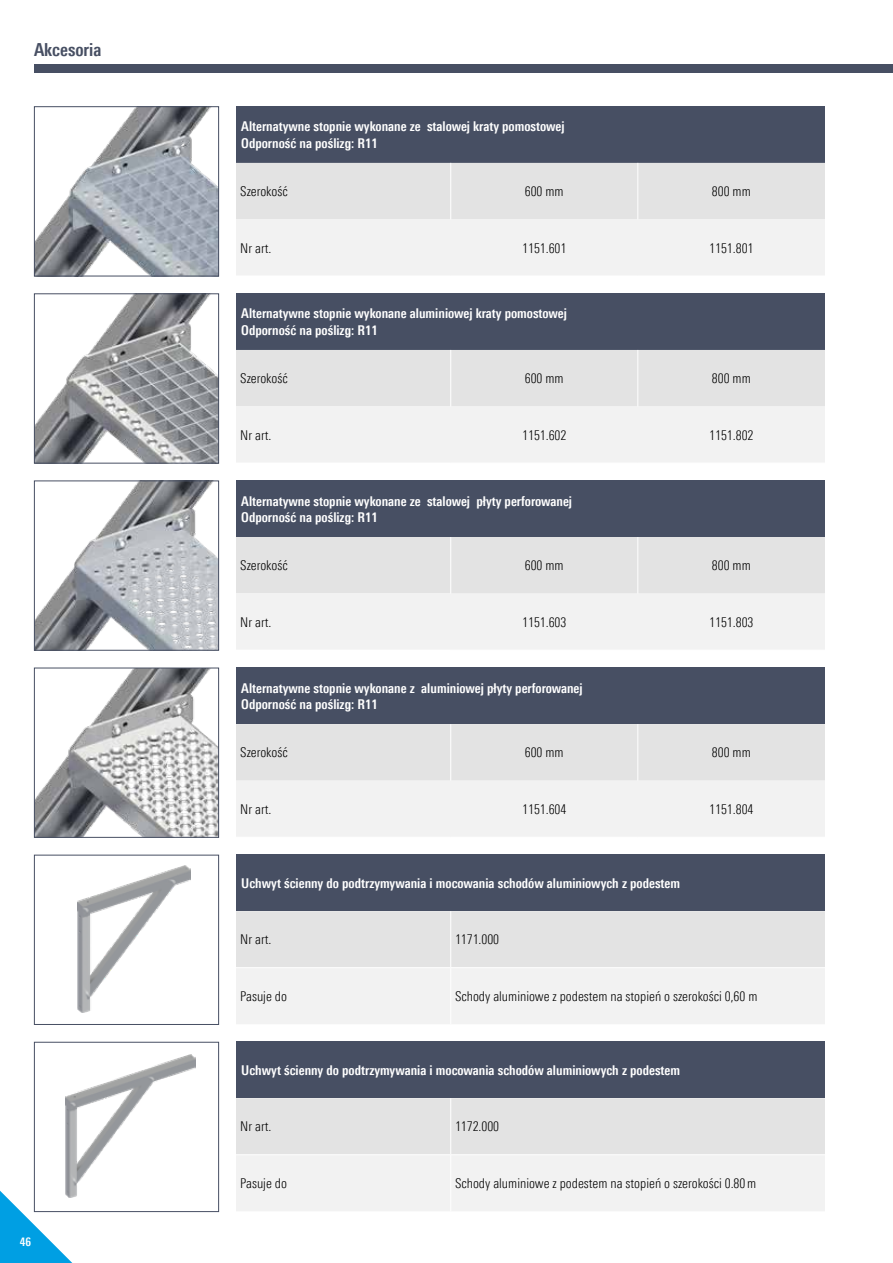
<style>
.page{position:relative;width:893px;height:1263px;background:#fff}
.page>*{position:absolute;margin:0;border:0;box-sizing:border-box;transform-origin:0 0}
.t1{font:700 18px "Linotype Univers 620 Cn";color:#474f63}
.t2{font:700 13.5px/16.2px "Linotype Univers 620 Cn";color:#fff}
.t3{font:300 13.5px "Linotype Univers 320 Cn";color:#000}
.t4{font:700 12px "Linotype Univers 620 Cn";color:#fff}
</style>
<div class="page">
<img style="left:36px;top:108px;width:181px;height:166px">
<div style="left:34px;top:106px;width:185px;height:170px;border:1px solid #474f63"></div>
<img style="left:36px;top:295px;width:181px;height:166px">
<div style="left:34px;top:293px;width:185px;height:170px;border:1px solid #474f63"></div>
<img style="left:36px;top:482px;width:181px;height:167px">
<div style="left:34px;top:480px;width:185px;height:171px;border:1px solid #474f63"></div>
<img style="left:36px;top:670px;width:181px;height:166px">
<div style="left:34px;top:668px;width:185px;height:170px;border:1px solid #474f63"></div>
<img style="left:78px;top:865px;width:113px;height:147px">
<div style="left:34px;top:855px;width:185px;height:170px;border:1px solid #474f63"></div>
<img style="left:65px;top:1054px;width:130px;height:124px">
<div style="left:34px;top:1042px;width:185px;height:170px;border:1px solid #474f63"></div>
<div style="left:236px;top:106px;width:589px;height:57px;background:#474f63"></div>
<svg style="left:236px;top:163px;width:589px;height:112px"></svg>
<hr style="left:450px;top:163px;width:1px;height:56px;background:#fff">
<hr style="left:637px;top:163px;width:1px;height:56px;background:#fff">
<div style="left:236px;top:480px;width:589px;height:57px;background:#474f63"></div>
<svg style="left:236px;top:537px;width:589px;height:112px"></svg>
<hr style="left:450px;top:537px;width:1px;height:57px;background:#fff">
<hr style="left:637px;top:537px;width:1px;height:57px;background:#fff">
<div style="left:236px;top:293px;width:589px;height:57px;background:#474f63"></div>
<svg style="left:236px;top:350px;width:589px;height:112px"></svg>
<hr style="left:450px;top:350px;width:1px;height:56px;background:#fff">
<hr style="left:637px;top:350px;width:1px;height:56px;background:#fff">
<div style="left:236px;top:667px;width:589px;height:57px;background:#474f63"></div>
<svg style="left:236px;top:724px;width:589px;height:113px"></svg>
<hr style="left:450px;top:724px;width:1px;height:57px;background:#fff">
<hr style="left:637px;top:724px;width:1px;height:57px;background:#fff">
<div style="left:236px;top:854px;width:589px;height:57px;background:#474f63"></div>
<svg style="left:236px;top:911px;width:589px;height:113px"></svg>
<hr style="left:450px;top:911px;width:1px;height:56px;background:#fff">
<hr style="left:450px;top:968px;width:1px;height:56px;background:#fff">
<hr style="left:236px;top:967px;width:215px;height:1px;background:#fff">
<hr style="left:451px;top:967px;width:374px;height:1px;background:#fff">
<div style="left:236px;top:1042px;width:589px;height:56px;background:#474f63"></div>
<svg style="left:236px;top:1098px;width:589px;height:113px"></svg>
<hr style="left:450px;top:1098px;width:1px;height:56px;background:#fff">
<hr style="left:450px;top:1155px;width:1px;height:56px;background:#fff">
<hr style="left:236px;top:1154px;width:215px;height:1px;background:#fff">
<hr style="left:451px;top:1154px;width:374px;height:1px;background:#fff">
<svg style="left:0;top:1178px;width:85px;height:85px"></svg>
<div style="left:34px;top:64px;width:859px;height:8px;background:#474f63"></div>
<h1 class="t1" style="left:34px;top:38px;width:69px">Akcesoria</h1>
<p class="t4" style="left:20px;top:1235px;width:13px">46</p>
<p class="t2" style="left:241px;top:118px;width:325px">Alternatywne stopnie wykonane ze stalowej kraty pomostowej<br>Odporność na poślizg: R11</p>
<p class="t3" style="left:240px;top:183px;width:49px">Szerokość</p>
<p class="t3" style="left:525px;top:183px;width:40px">600 mm</p>
<p class="t3" style="left:712px;top:183px;width:40px">800 mm</p>
<p class="t3" style="left:240px;top:240px;width:33px">Nr art.</p>
<p class="t3" style="left:522px;top:240px;width:46px">1151.601</p>
<p class="t3" style="left:709px;top:240px;width:46px">1151.801</p>
<p class="t2" style="left:241px;top:305px;width:327px">Alternatywne stopnie wykonane aluminiowej kraty pomostowej<br>Odporność na poślizg: R11</p>
<p class="t3" style="left:240px;top:371px;width:49px">Szerokość</p>
<p class="t3" style="left:525px;top:371px;width:40px">600 mm</p>
<p class="t3" style="left:712px;top:371px;width:40px">800 mm</p>
<p class="t3" style="left:240px;top:427px;width:33px">Nr art.</p>
<p class="t3" style="left:522px;top:427px;width:46px">1151.602</p>
<p class="t3" style="left:709px;top:427px;width:46px">1151.802</p>
<p class="t2" style="left:241px;top:492px;width:332px">Alternatywne stopnie wykonane ze stalowej płyty perforowanej<br>Odporność na poślizg: R11</p>
<p class="t3" style="left:240px;top:558px;width:49px">Szerokość</p>
<p class="t3" style="left:525px;top:558px;width:40px">600 mm</p>
<p class="t3" style="left:712px;top:558px;width:40px">800 mm</p>
<p class="t3" style="left:240px;top:614px;width:33px">Nr art.</p>
<p class="t3" style="left:522px;top:614px;width:46px">1151.603</p>
<p class="t3" style="left:709px;top:614px;width:46px">1151.803</p>
<p class="t2" style="left:241px;top:679px;width:343px">Alternatywne stopnie wykonane z aluminiowej płyty perforowanej<br>Odporność na poślizg: R11</p>
<p class="t3" style="left:240px;top:745px;width:49px">Szerokość</p>
<p class="t3" style="left:525px;top:745px;width:40px">600 mm</p>
<p class="t3" style="left:712px;top:745px;width:40px">800 mm</p>
<p class="t3" style="left:240px;top:801px;width:33px">Nr art.</p>
<p class="t3" style="left:522px;top:801px;width:46px">1151.604</p>
<p class="t3" style="left:709px;top:801px;width:46px">1151.804</p>
<p class="t2" style="left:241px;top:875px;width:440px">Uchwyt ścienny do podtrzymywania i mocowania schodów aluminiowych z podestem</p>
<p class="t3" style="left:240px;top:932px;width:33px">Nr art.</p>
<p class="t3" style="left:455px;top:932px;width:46px">1171.000</p>
<p class="t3" style="left:240px;top:988px;width:48px">Pasuje do</p>
<p class="t3" style="left:455px;top:988px;width:304px">Schody aluminiowe z podestem na stopień o szerokości 0,60 m</p>
<p class="t2" style="left:241px;top:1062px;width:440px">Uchwyt ścienny do podtrzymywania i mocowania schodów aluminiowych z podestem</p>
<p class="t3" style="left:240px;top:1119px;width:33px">Nr art.</p>
<p class="t3" style="left:455px;top:1119px;width:46px">1172.000</p>
<p class="t3" style="left:240px;top:1175px;width:48px">Pasuje do</p>
<p class="t3" style="left:455px;top:1175px;width:303px">Schody aluminiowe z podestem na stopień o szerokości 0.80m</p>
</div>
